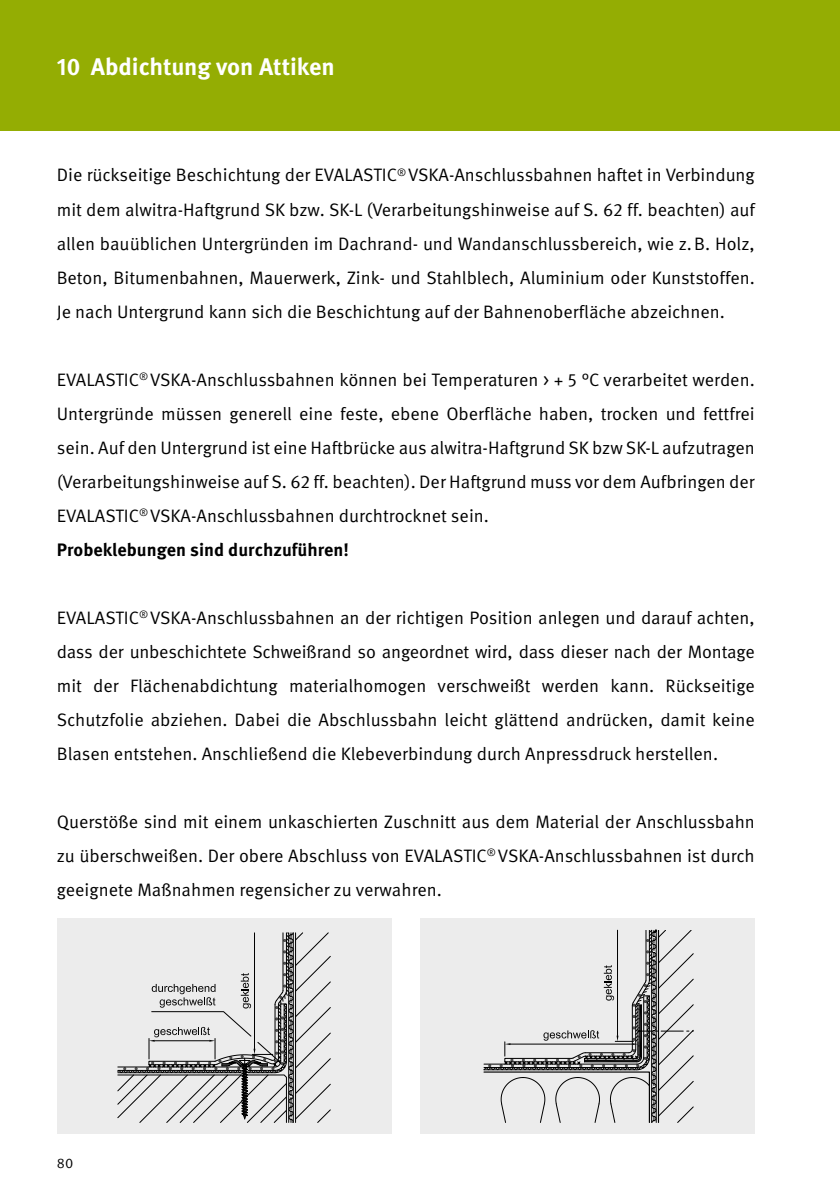
<style>
.page{position:relative;width:840px;height:1191px;background:#fff}
.page>*{position:absolute;margin:0;border:0;box-sizing:border-box;transform-origin:0 0}
.t1{font:700 24px "Meta Pro";color:#fff}
.t2{font:18px/34px "Meta Pro";color:#000;text-align:justify}
.t3{font:14px "Meta Pro";color:#000}
.s1{font-weight:700}
</style>
<div class="page">
<div style="left:0;top:0;width:839px;height:130px;background:#94ad03"></div>
<div style="left:57px;top:918px;width:334px;height:215px;background:#ececec"></div>
<svg style="left:117px;top:932px;width:213px;height:190px"></svg>
<div style="left:420px;top:918px;width:334px;height:215px;background:#ececec"></div>
<svg style="left:483px;top:929px;width:210px;height:193px"></svg>
<h1 class="t1" style="left:57px;top:51px;width:279px">10 Abdichtung von Attiken</h1>
<p class="t2" style="left:57px;top:159px;width:699px">Die rückseitige Beschichtung der EVALASTIC<sup>®</sup> VSKA-Anschlussbahnen haftet in Verbindung mit dem alwitra-Haftgrund SK bzw. SK-L (Verarbeitungshinweise auf S. 62 ff. beachten) auf allen bauüblichen Untergründen im Dachrand- und Wandanschlussbereich, wie z.B. Holz, Beton, Bitumenbahnen, Mauerwerk, Zink- und Stahlblech, Aluminium oder Kunststoffen.<br>Je nach Untergrund kann sich die Beschichtung auf der Bahnenoberfläche abzeichnen.</p>
<p class="t2" style="left:57px;top:363px;width:699px;text-align:left">EVALASTIC<sup>®</sup> VSKA-Anschlussbahnen können bei Temperaturen &gt; + 5 °C verarbeitet werden.<br>Untergründe müssen generell eine feste, ebene Oberfläche haben, trocken und fettfrei sein. Auf den Untergrund ist eine Haftbrücke aus alwitra-Haftgrund SK bzw SK-L aufzutragen (Verarbeitungshinweise auf S. 62 ff. beachten). Der Haftgrund muss vor dem Aufbringen der EVALASTIC<sup>®</sup> VSKA-Anschlussbahnen durchtrocknet sein.<br><span class="s1">Probeklebungen sind durchzuführen!</span></p>
<p class="t2" style="left:57px;top:601px;width:699px">EVALASTIC<sup>®</sup> VSKA-Anschlussbahnen an der richtigen Position anlegen und darauf achten, dass der unbeschichtete Schweißrand so angeordnet wird, dass dieser nach der Montage mit der Flächenabdichtung materialhomogen verschweißt werden kann. Rückseitige Schutzfolie abziehen. Dabei die Abschlussbahn leicht glättend andrücken, damit keine Blasen entstehen. Anschließend die Klebeverbindung durch Anpressdruck herstellen.</p>
<p class="t2" style="left:57px;top:805px;width:699px">Querstöße sind mit einem unkaschierten Zuschnitt aus dem Material der Anschlussbahn zu überschweißen. Der obere Abschluss von EVALASTIC<sup>®</sup> VSKA-Anschlussbahnen ist durch geeignete Maßnahmen regensicher zu verwahren.</p>
<p class="t3" style="left:57px;top:1154px;width:18px">80</p>
</div>
